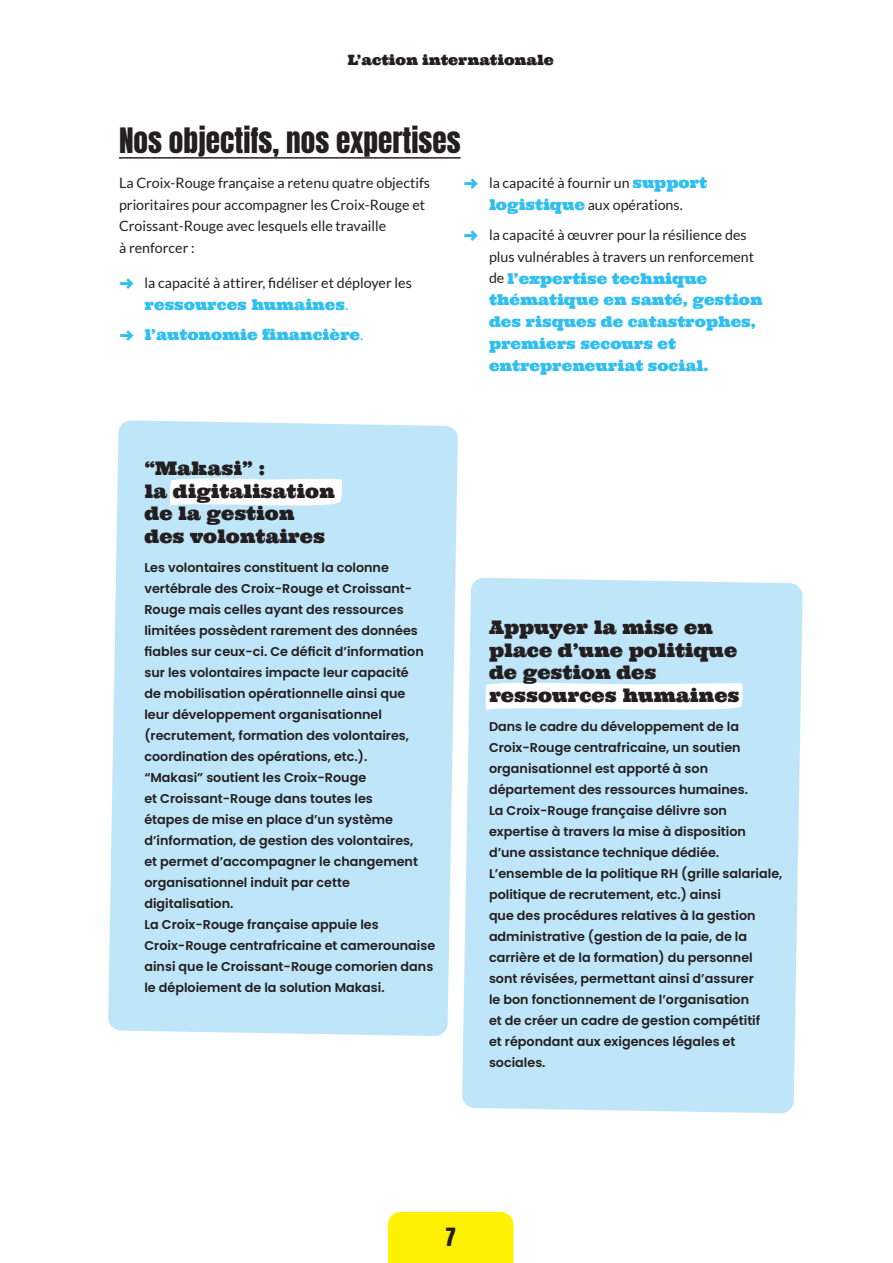
<style>
.page{position:relative;width:893px;height:1263px;background:#fff}
.page>*{position:absolute;margin:0;border:0;box-sizing:border-box;transform-origin:0 0}
.TITRE_2{font:29.25px "Anton";color:#231f20}
.t1{font:21px "Anton";color:#231f20}
.TITRE_FOCUS{font:18.75px/22.5px "Ultra";color:#231f20}
.t2{font:15px/21.8px "Ultra";color:#30bfef}
.TEXTE{font:14.25px/21.8px "Lato";color:#231f20}
.t3{font:14.25px "Ultra";color:#231f20}
.TEXTE_FOCUS_ENCADRÉ{font:600 12.75px/21px "Poppins";color:#231f20}
.s1{font-family:"Faune Display";font-weight:900;font-size:21px;color:#30bfef}
.s2{font-family:"Lato"}
.s3{font-family:"Faune Display";font-weight:900;font-size:21px}
.s4{font-family:"Ultra";font-size:15px;color:#30bfef}
.s5{font-family:"Lato";font-size:14.25px;color:#231f20}
</style>
<div class="page">
<div style="left:462px;top:578px;width:341px;height:535px;background:#bfe5f8"></div>
<div style="left:108px;top:420px;width:350px;height:616px;background:#bfe5f8"></div>
<svg style="left:485px;top:680px;width:258px;height:34px"></svg>
<svg style="left:169px;top:477px;width:174px;height:33px"></svg>
<hr style="left:119px;top:157px;width:342px;height:2px;background:#231f20">
<div style="left:388px;top:1212px;width:125px;height:51px;background:#fff101"></div>
<p class="t3" style="left:348px;top:51px;width:208px">L’action internationale</p>
<p class="TITRE_2" style="left:119px;top:126px;width:343px">Nos objectifs, nos expertises</p>
<p class="TEXTE" style="left:119px;top:172px;width:312px">La Croix-Rouge française a retenu quatre objectifs prioritaires pour accompagner les Croix-Rouge et Croissant-Rouge avec lesquels elle travaille<br>à renforcer :</p>
<p class="TEXTE" style="left:119px;top:272px;width:294px"><span class="s1">→</span> la capacité à attirer, fidéliser et déployer les</p>
<p class="t2" style="left:145px;top:293px;width:205px">ressources humaines<span class="s2">.</span></p>
<p class="t2" style="left:119px;top:323px;width:246px"><span class="s3">→</span> l’autonomie financière<span class="s2">.</span></p>
<p class="TEXTE" style="left:463px;top:172px;width:245px;text-align:center"><span class="s1">→</span> la capacité à fournir un <span class="s4">support logistique</span> aux opérations.</p>
<p class="TEXTE" style="left:489px;top:224px;width:267px;text-indent:-26px"><span class="s1">→</span> la capacité à œuvrer pour la résilience des plus vulnérables à travers un renforcement</p>
<p class="t2" style="left:489px;top:267px;width:275px"><span class="s5">de</span> l’expertise technique thématique en santé, gestion des risques de catastrophes, premiers secours et entrepreneuriat social.</p>
<p class="TITRE_FOCUS" style="left:144px;top:457px;width:192px">“Makasi” :<br>la digitalisation de la gestion des volontaires</p>
<p class="TEXTE_FOCUS_ENCADRÉ" style="left:144px;top:557px;width:281px">Les volontaires constituent la colonne vertébrale des Croix-Rouge et Croissant-Rouge mais celles ayant des ressources limitées possèdent rarement des données fiables sur ceux-ci. Ce déficit d’information sur les volontaires impacte leur capacité de mobilisation opérationnelle ainsi que leur développement organisationnel (recrutement, formation des volontaires, coordination des opérations, etc.).</p>
<p class="TEXTE_FOCUS_ENCADRÉ" style="left:144px;top:767px;width:275px">“Makasi” soutient les Croix-Rouge<br>et Croissant-Rouge dans toutes les étapes de mise en place d’un système d’information, de gestion des volontaires, et permet d’accompagner le changement organisationnel induit par cette digitalisation.</p>
<p class="TEXTE_FOCUS_ENCADRÉ" style="left:144px;top:914px;width:292px">La Croix-Rouge française appuie les Croix-Rouge centrafricaine et camerounaise ainsi que le Croissant-Rouge comorien dans le déploiement de la solution Makasi.</p>
<p class="TITRE_FOCUS" style="left:489px;top:616px;width:252px">Appuyer la mise en place d’une politique de gestion des ressources humaines</p>
<p class="TEXTE_FOCUS_ENCADRÉ" style="left:489px;top:716px;width:295px">Dans le cadre du développement de la Croix-Rouge centrafricaine, un soutien organisationnel est apporté à son département des ressources humaines.<br>La Croix-Rouge française délivre son expertise à travers la mise à disposition d’une assistance technique dédiée.<br>L’ensemble de la politique RH (grille salariale, politique de recrutement, etc.) ainsi<br>que des procédures relatives à la gestion administrative (gestion de la paie, de la carrière et de la formation) du personnel sont révisées, permettant ainsi d’assurer<br>le bon fonctionnement de l’organisation<br>et de créer un cadre de gestion compétitif<br>et répondant aux exigences légales et sociales.</p>
<h2 class="t1" style="left:446px;top:1226px;width:12px">7</h2>
</div>
